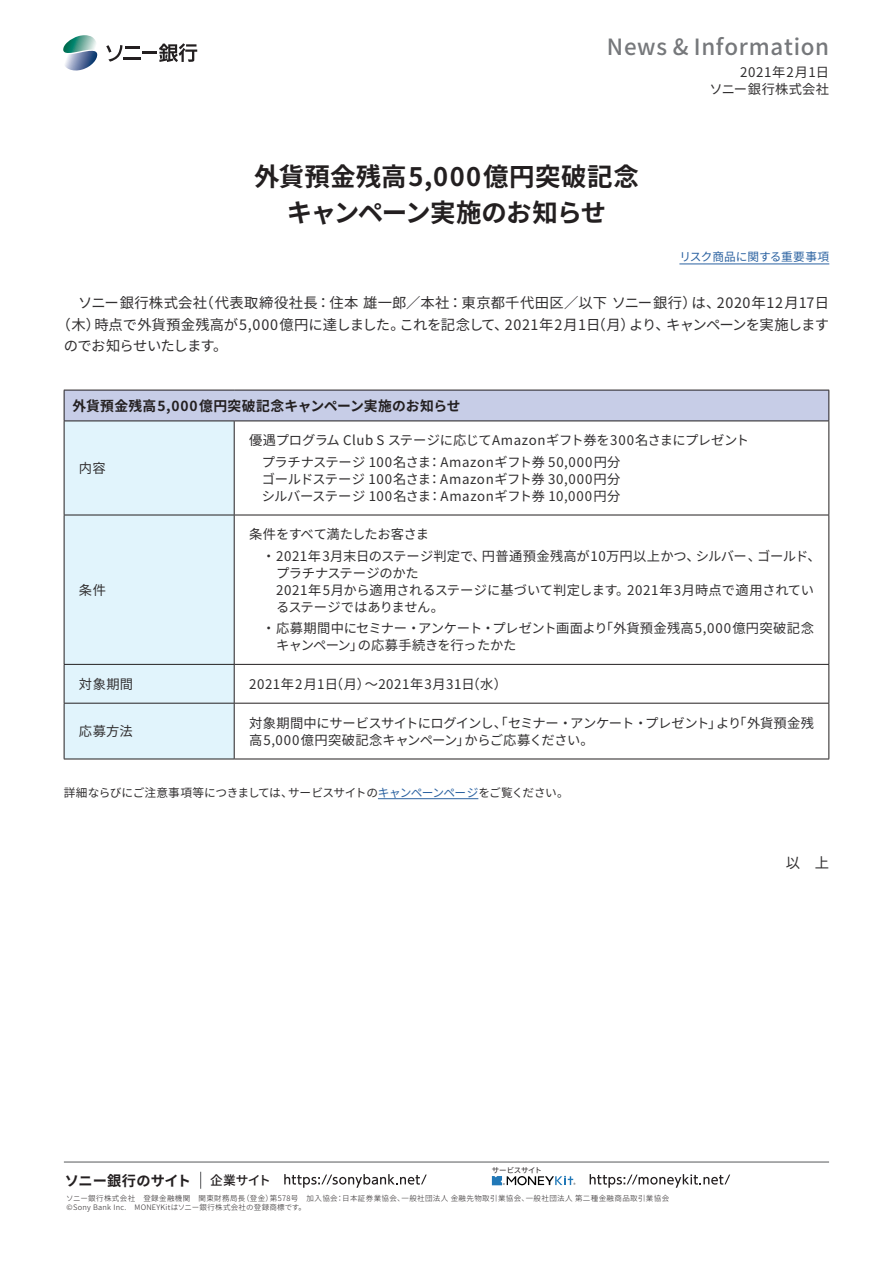
<style>
.page{position:relative;width:893px;height:1263px;background:#fff}
.page>*{position:absolute;margin:0;border:0;box-sizing:border-box;transform-origin:0 0}
.t1{font:700 25.5px/36.2px "Noto Sans CJ Kjp";color:#231f20;text-align:center}
.t2{font:500 22.35px "Noto Sans CJ Kjp";letter-spacing:.03em;color:#76787b}
.t3{font:14.4px "Noto Sans CJ Kjp";letter-spacing:.01em;color:#312f30}
.t4{font:14.4px/21.3px "Noto Sans CJ Kjp";letter-spacing:-.055em;color:#312f30}
.t5{font:14.4px "Noto Sans CJ Kjp";letter-spacing:-.06em;color:#312f30}
.t6{font:14.4px "Noto Sans CJ Kjp";letter-spacing:.04em;color:#312f30}
.t7{font:14.4px "Noto Sans CJ Kjp";letter-spacing:-.045em;color:#312f30}
.t8{font:700 14.25px "Noto Sans CJ Kjp";letter-spacing:.005em;color:#231f20}
.t9{font:700 13.8px "Noto Sans CJ Kjp";letter-spacing:.015em;color:#231f20}
.t10{font:13.35px/21.3px "Noto Sans CJ Kjp";letter-spacing:.005em;color:#312f30}
.t11{font:13.35px/17px "Noto Sans CJ Kjp";letter-spacing:.03em;color:#312f30}
.t12{font:13.35px/17px "Noto Sans CJ Kjp";letter-spacing:-.015em;color:#312f30}
.t13{font:13.35px "Noto Sans CJ Kjp";letter-spacing:.045em;color:#312f30}
.t14{font:13.35px "Noto Sans CJ Kjp";letter-spacing:-.04em;color:#312f30}
.t15{font:13.35px/17px "Noto Sans CJ Kjp";letter-spacing:.04em;color:#312f30;text-align:right}
.t16{font:13.35px "Noto Sans CJ Kjp";letter-spacing:-.025em;color:#312f30}
.t17{font:13.35px "Noto Sans CJ Kjp";letter-spacing:-.03em;color:#312f30}
.t18{font:13.35px "Noto Sans CJ Kjp";letter-spacing:-.045em;color:#312f30}
.t19{font:13.35px "Noto Sans CJ Kjp";letter-spacing:-.035em;color:#312f30}
.t20{font:500 12.75px "Noto Sans CJ Kjp";letter-spacing:-.025em;color:#231f20}
.t21{font:11.7px "Noto Sans CJ Kjp";letter-spacing:-.04em;color:#312f30}
.t22{font:11.7px "Noto Sans CJ Kjp";letter-spacing:-.02em;color:#312f30}
.t23{font:11.7px "Noto Sans CJ Kjp";letter-spacing:-.005em;color:#2b62a1}
.t24{font:300 7.5px/9.8px "Noto Sans CJ Kjp";letter-spacing:.05em;color:#231f20}
.t25{font:7.5px "Noto Sans CJ Kjp";letter-spacing:-.035em;color:#231f20}
.s1{color:#2b62a1}
</style>
<div class="page">
<svg style="left:590px;top:1174px;width:140px;height:14px"></svg>
<svg style="left:284px;top:1174px;width:143px;height:14px"></svg>
<hr style="left:64px;top:1162px;width:765px;height:1px;background:#57585a">
<svg style="left:200px;top:1172px;width:1px;height:17px"></svg>
<svg style="left:492px;top:1176px;width:83px;height:9px"></svg>
<div style="left:64px;top:390px;width:765px;height:31px;background:#c7cde7"></div>
<div style="left:65px;top:422px;width:169px;height:337px;background:#e1f4fc"></div>
<hr style="left:64px;top:390px;width:170px;height:1px;background:#231f20">
<hr style="left:64px;top:390px;width:1px;height:31px;background:#231f20">
<hr style="left:234px;top:390px;width:595px;height:1px;background:#231f20">
<hr style="left:828px;top:390px;width:1px;height:31px;background:#231f20">
<hr style="left:64px;top:421px;width:170px;height:1px;background:#231f20">
<hr style="left:64px;top:421px;width:1px;height:94px;background:#231f20">
<hr style="left:234px;top:421px;width:595px;height:1px;background:#231f20">
<hr style="left:234px;top:421px;width:1px;height:94px;background:#231f20">
<hr style="left:828px;top:421px;width:1px;height:94px;background:#231f20">
<hr style="left:64px;top:515px;width:1px;height:149px;background:#231f20">
<hr style="left:234px;top:515px;width:1px;height:149px;background:#231f20">
<hr style="left:828px;top:515px;width:1px;height:149px;background:#231f20">
<hr style="left:64px;top:665px;width:1px;height:38px;background:#231f20">
<hr style="left:234px;top:665px;width:1px;height:38px;background:#231f20">
<hr style="left:828px;top:665px;width:1px;height:38px;background:#231f20">
<hr style="left:64px;top:703px;width:1px;height:56px;background:#231f20">
<hr style="left:234px;top:703px;width:1px;height:56px;background:#231f20">
<hr style="left:828px;top:703px;width:1px;height:56px;background:#231f20">
<hr style="left:64px;top:515px;width:170px;height:1px;background:#231f20">
<hr style="left:234px;top:515px;width:595px;height:1px;background:#231f20">
<hr style="left:64px;top:664px;width:170px;height:1px;background:#231f20">
<hr style="left:234px;top:664px;width:595px;height:1px;background:#231f20">
<hr style="left:64px;top:703px;width:170px;height:1px;background:#231f20">
<hr style="left:234px;top:703px;width:595px;height:1px;background:#231f20">
<hr style="left:64px;top:759px;width:170px;height:1px;background:#231f20">
<hr style="left:234px;top:759px;width:595px;height:1px;background:#231f20">
<svg style="left:63px;top:35px;width:35px;height:36px"></svg>
<svg style="left:106px;top:43px;width:91px;height:19px"></svg>
<hr style="left:378px;top:798px;width:100px;height:1px;background:#2b62a1">
<hr style="left:679px;top:264px;width:150px;height:1px;background:#2b62a1">
<h2 class="t2" style="left:607px;top:35px;width:224px">News &amp; Information</h2>
<p class="t15" style="left:710px;top:64px;width:121px">2021年2月日1<br>ソニー銀行株式会社</p>
<h1 class="t1" style="left:254px;top:159px;width:386px">外貨預金残高5,000億円突破記念キャンペーン実施のお知らせ</h1>
<p class="t23" style="left:679px;top:250px;width:151px">リスク商品に関する重要事項</p>
<p class="t3" style="left:200px;top:295px;width:499px">（代表取締役社長：住本雄一郎／本社：東京都千代田区／以下ソニー銀行）</p>
<p class="t6" style="left:717px;top:295px;width:114px">2020年12月17日</p>
<p class="t3" style="left:64px;top:295px;width:145px">　ソニー銀行株式会社</p>
<p class="t3" style="left:692px;top:295px;width:30px">は、</p>
<p class="t4" style="left:64px;top:314px;width:165px;text-indent:-7px">（木）<br>のでお知らせいたします。</p>
<p class="t3" style="left:505px;top:316px;width:131px">2021年 2 月 （日1 月）</p>
<p class="t3" style="left:95px;top:316px;width:312px">時点で外貨預金残高が5,000億円に達しました。</p>
<p class="t5" style="left:666px;top:316px;width:165px">キャンペーンを実施します</p>
<p class="t7" style="left:400px;top:316px;width:110px">これを記念して、</p>
<p class="t3" style="left:629px;top:316px;width:42px">より、</p>
<p class="t9" style="left:73px;top:398px;width:389px">外貨預金残高5,000億円突破記念キャンペーン実施のお知らせ</p>
<p class="t10" style="left:79px;top:458px;width:28px">内容</p>
<p class="t10" style="left:79px;top:579px;width:29px">条件</p>
<p class="t10" style="left:79px;top:673px;width:56px">対象期間</p>
<p class="t10" style="left:79px;top:721px;width:55px">応募方法</p>
<p class="t10" style="left:428px;top:430px;width:323px;text-indent:-179px">優遇プログラム Club S ステージに応じてAmazonギフト券を300名さまにプレゼント：Amazonギフト券 50,000円分</p>
<p class="t11" style="left:428px;top:453px;width:194px;text-indent:-166px">プラチナステージ 100名さま<br>：Amazonギフト券 30,000円分</p>
<p class="t11" style="left:428px;top:471px;width:194px;text-indent:-166px">ゴールドステージ 100名さま<br>：Amazonギフト券 10,000円分</p>
<p class="t16" style="left:262px;top:488px;width:171px">シルバーステージ 100名さま</p>
<p class="t17" style="left:249px;top:527px;width:182px">条件をすべて満たしたお客さま</p>
<p class="t10" style="left:757px;top:545px;width:65px">ゴールド、</p>
<p class="t10" style="left:482px;top:545px;width:219px">円普通預金残高が10万円以上かつ、</p>
<p class="t10" style="left:276px;top:548px;width:211px;line-height:17px;text-indent:-14px">・2021年3月末日のステージ判定で、プラチナステージのかた</p>
<p class="t10" style="left:696px;top:545px;width:67px">シルバー、</p>
<p class="t12" style="left:276px;top:582px;width:355px">2021年5月から適用されるステージに基づいて判定します。るステージではありません。</p>
<p class="t11" style="left:600px;top:620px;width:216px">「外貨預金残高5,000億円突破記念</p>
<p class="t11" style="left:627px;top:582px;width:188px">2021年3月時点で適用されてい</p>
<p class="t12" style="left:358px;top:620px;width:160px;text-indent:-96px">・応募期間中にセミナー・<br>の応募手続きを行ったかた</p>
<p class="t19" style="left:492px;top:621px;width:117px">プレゼント画面より</p>
<p class="t10" style="left:418px;top:618px;width:78px">アンケート・</p>
<p class="t10" style="left:276px;top:635px;width:89px">キャンペーン」</p>
<p class="t13" style="left:249px;top:676px;width:260px">2021年2月 （日1 月）～2021年 月3 31 （日水(</p>
<p class="t10" style="left:733px;top:712px;width:82px">「外貨預金残</p>
<p class="t14" style="left:249px;top:715px;width:325px">対象期間中にサービスサイトにログインし、「セミナー・</p>
<p class="t10" style="left:645px;top:712px;width:78px">プレゼント」</p>
<p class="t10" style="left:570px;top:712px;width:79px">アンケート・</p>
<p class="t10" style="left:716px;top:712px;width:27px">より</p>
<p class="t18" style="left:464px;top:732px;width:131px">からご応募ください。</p>
<p class="t10" style="left:249px;top:729px;width:222px">高5,000億円突破記念キャンペーン」</p>
<p class="t22" style="left:64px;top:786px;width:231px">詳細ならびにご注意事項等につきましては、</p>
<p class="t21" style="left:288px;top:786px;width:282px">サービスサイトの<span class="s1">キャンペーンページ</span>をご覧ください。</p>
<p class="t3" style="left:786px;top:854px;width:45px">以　上</p>
<p class="t8" style="left:65px;top:1172px;width:128px">ソニー銀行のサイト</p>
<p class="t20" style="left:210px;top:1173px;width:62px">企業サイト</p>
<p class="t25" style="left:492px;top:1166px;width:52px">サービスサイト</p>
<p class="t24" style="left:242px;top:1193px;width:97px">（登金 第） 578号　加入協会</p>
<p class="t24" style="left:526px;top:1193px;width:145px">一般社団法人第二種金融商品取引業協会</p>
<p class="t24" style="left:66px;top:1193px;width:241px">ソニー銀行株式会社　登録金融機関　関東財務局長<br>©Sony Bank Inc 　. MONEYKitはソニー銀行株式会社の登録商標です。</p>
<p class="t24" style="left:342px;top:1193px;width:64px">日本証券業協会、</p>
<p class="t24" style="left:401px;top:1193px;width:129px">一般社団法人金融先物取引業協会、</p>
<p class="t24" style="left:336px;top:1193px;width:9px">：</p>
</div>
